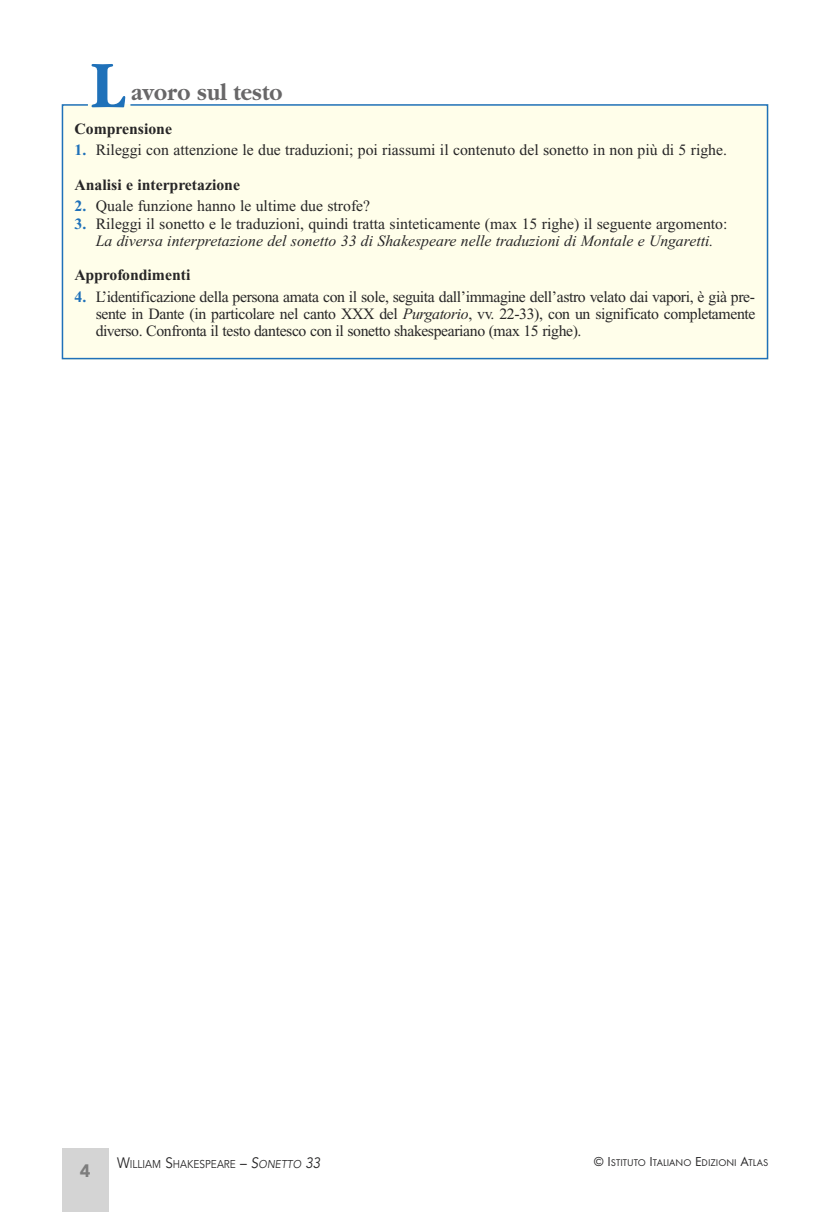
<style>
.page{position:relative;width:830px;height:1212px;background:#fff}
.page>*{position:absolute;margin:0;border:0;box-sizing:border-box;transform-origin:0 0}
.t1{font:700 69.15px "Garamond";color:#1f71b9;scale:.9 1}
.t2{font:700 24px "Garamond";color:#686768;scale:.9 1}
.t3{font:900 18px "Avenir";color:#7d7d7d}
.t4{font:15.75px/17.2px "Times New Roman";color:#272627}
.t5{font:700 15.75px "Times New Roman";color:#272627}
.t6{font:11.25px "Avenir";color:#272627;scale:.9 1}
.t7{font:10.2px "Futura T";color:#272627}
.s1{font-weight:700;color:#1f71b9}
.s2{font-weight:700}
.s3{font-style:italic}
.s4{font-size:15px}
.s5{font-style:italic;font-size:15px}
.s6{font-size:13.5px}
</style>
<div class="page">
<div style="left:62px;top:1148px;width:46px;height:64px;background:#d4d4d4"></div>
<div style="left:61px;top:104px;width:707px;height:256px;background:#fffeea"></div>
<h1 class="t1" style="left:91px;top:43px;width:39px">L</h1>
<h2 class="t2" style="left:131px;top:78px;width:169px">avoro sul testo</h2>
<p class="t5" style="left:74px;top:124px;width:99px">Comprensione</p>
<p class="t4" style="left:74px;top:135px;width:653px;line-height:34.2px"><span class="s1">1.</span> Rileggi con attenzione le due traduzioni; poi riassumi il contenuto del sonetto in non più di 5 righe.<br><span class="s2">Analisi e interpretazione</span></p>
<p class="t4" style="left:74px;top:199px;width:297px"><span class="s1">2.</span> Quale funzione hanno le ultime due strofe?</p>
<p class="t4" style="left:74px;top:216px;width:654px;text-align:center"><span class="s1">3.</span> Rileggi il sonetto e le traduzioni, quindi tratta sinteticamente (max 15 righe) il seguente argomento:<br><span class="s3">La diversa interpretazione del sonetto 33 di Shakespeare nelle traduzioni di Montale e Ungaretti.</span></p>
<p class="t5" style="left:74px;top:270px;width:117px">Approfondimenti</p>
<p class="t4" style="left:96px;top:289px;width:661px;text-align:justify;text-indent:-21px"><span class="s1">4.</span> L’identificazione della persona amata con il sole, seguita dall’immagine dell’astro velato dai vapori, è già pre&shy;sente in Dante (in particolare nel canto XXX del <span class="s3">Purgatorio</span>, vv. 22-33), con un significato completamente diverso. Confronta il testo dantesco con il sonetto shakespeariano (max 15 righe).</p>
<p class="t3" style="left:80px;top:1159px;width:12px">4</p>
<p class="t6" style="left:117px;top:1159px;width:227px"><span class="s4">W</span>ILLIAM <span class="s4">S</span>HAKESPEARE <span class="s4">–</span> <span class="s5">S</span><span class="s3">ONETTO</span> <span class="s5">33</span></p>
<p class="t7" style="left:593px;top:1156px;width:176px"><span class="s6">© I</span>STITUTO <span class="s6">I</span>TALIANO <span class="s6">E</span>DIZIONI <span class="s6">A</span>TLAS</p>
</div>
